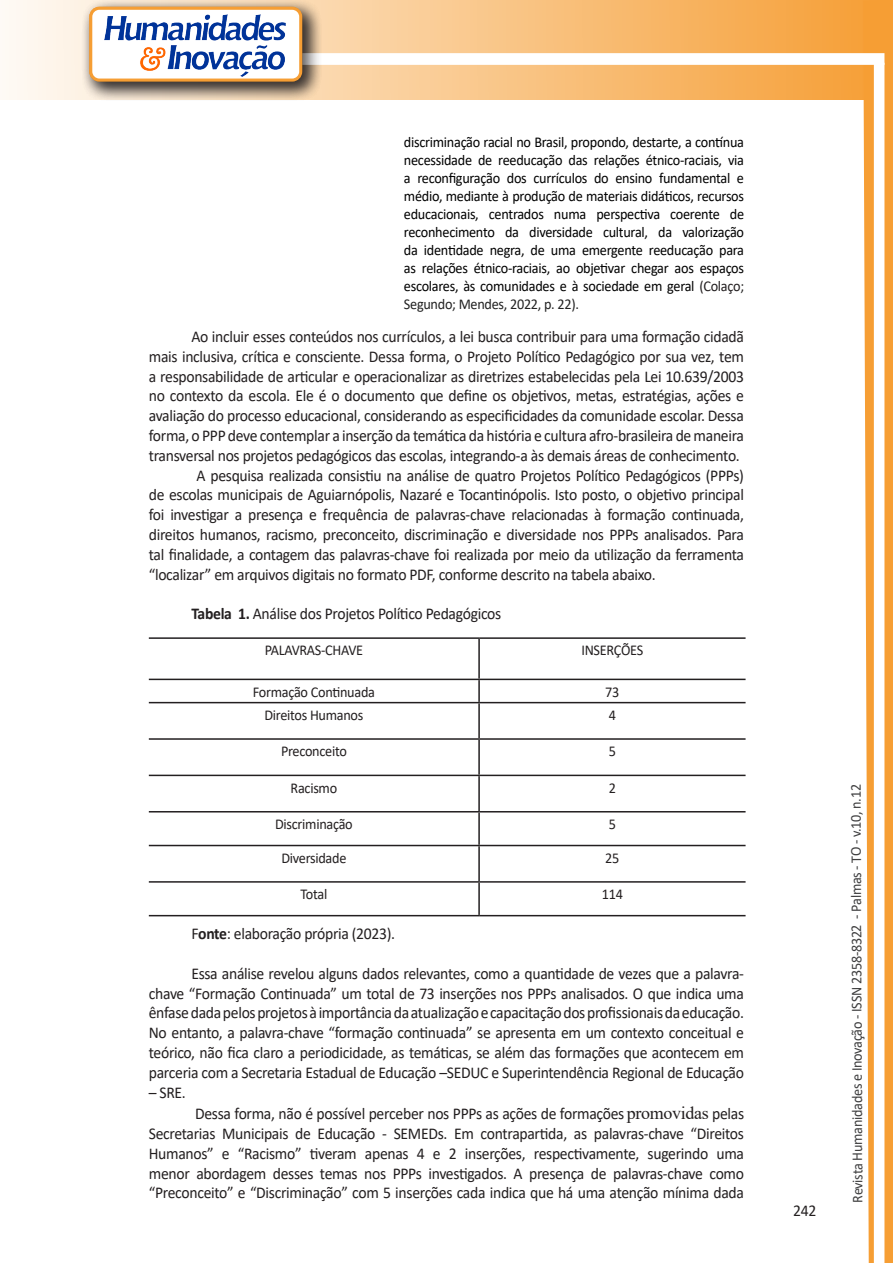
<style>
.page{position:relative;width:893px;height:1263px;background:#fff}
.page>*{position:absolute;margin:0;border:0;box-sizing:border-box;transform-origin:0 0}
.texto{font:16.5px/19.8px "Calibri";letter-spacing:-.02em;color:#231f20;text-align:justify;scale:.95 1}
.citacao{font:15px/18px "Calibri";letter-spacing:-.02em;color:#000;text-align:justify;scale:.95 1}
.texto-2{font:15px "Calibri";letter-spacing:-.02em;color:#231f20;scale:.95 1}
.t1{font:15px "Calibri";letter-spacing:-.025em;color:#3e3e3f;scale:.95 1}
.s1{color:#231f20}
.s2{color:#222}
.s3{font-weight:700}
.s4{font-family:"Times New Roman";font-size:18px}
</style>
<div class="page">
<svg style="left:5px;top:0;width:858px;height:100px;background:#f9c484"></svg>
<div style="left:302px;top:53px;width:582px;height:12px;background:#fff;border:2px solid #fff"></div>
<svg style="left:863px;top:0;width:30px;height:1263px"></svg>
<div style="left:81px;top:0;width:241px;height:102px;background:#231f20;opacity:.75"></div>
<div style="left:91px;top:8px;width:210px;height:72px;background:#fff;border-radius:9px"></div>
<img style="left:104px;top:14px;width:181px;height:62px">
<div style="left:89px;top:7px;width:213px;height:75px;border:3px solid #f69e34;border-radius:9px"></div>
<hr style="left:149px;top:637px;width:330px;height:2px;background:#231f20">
<hr style="left:479px;top:637px;width:267px;height:2px;background:#231f20">
<hr style="left:478px;top:639px;width:2px;height:40px;background:#231f20">
<hr style="left:149px;top:679px;width:330px;height:1px;background:#231f20">
<hr style="left:479px;top:679px;width:267px;height:1px;background:#231f20">
<hr style="left:478px;top:680px;width:2px;height:22px;background:#231f20">
<hr style="left:149px;top:702px;width:330px;height:1px;background:#231f20">
<hr style="left:479px;top:702px;width:267px;height:1px;background:#231f20">
<hr style="left:478px;top:703px;width:2px;height:35px;background:#231f20">
<hr style="left:149px;top:738px;width:330px;height:2px;background:#231f20">
<hr style="left:479px;top:738px;width:267px;height:2px;background:#231f20">
<hr style="left:478px;top:740px;width:2px;height:35px;background:#231f20">
<hr style="left:149px;top:775px;width:330px;height:1px;background:#231f20">
<hr style="left:479px;top:775px;width:267px;height:1px;background:#231f20">
<hr style="left:478px;top:776px;width:2px;height:35px;background:#231f20">
<hr style="left:149px;top:811px;width:330px;height:1px;background:#231f20">
<hr style="left:479px;top:811px;width:267px;height:1px;background:#231f20">
<hr style="left:478px;top:812px;width:2px;height:33px;background:#231f20">
<hr style="left:149px;top:845px;width:330px;height:1px;background:#231f20">
<hr style="left:479px;top:845px;width:267px;height:1px;background:#231f20">
<hr style="left:478px;top:846px;width:2px;height:35px;background:#231f20">
<hr style="left:149px;top:881px;width:330px;height:2px;background:#231f20">
<hr style="left:479px;top:881px;width:267px;height:2px;background:#231f20">
<hr style="left:478px;top:883px;width:2px;height:32px;background:#231f20">
<hr style="left:149px;top:915px;width:330px;height:1px;background:#231f20">
<hr style="left:479px;top:915px;width:267px;height:1px;background:#231f20">
<p class="citacao" style="left:404px;top:133px;width:360px">discriminação racial no Brasil, propondo, destarte, a contínua necessidade de reeducação das relações étnico-raciais, via a reconfiguração dos currículos do ensino fundamental e médio, mediante à produção de materiais didáticos, recursos educacionais, centrados numa perspectiva coerente de reconhecimento da diversidade cultural, da valorização da identidade negra, de uma emergente reeducação para as relações étnico-raciais, ao objetivar chegar aos espaços escolares, às comunidades e à sociedade em geral <span class="s1">(Colaço</span><span class="s2">; Segundo; Mendes, 2022, p. 22).</span></p>
<p class="texto" style="left:149px;top:326px;width:628px;text-indent:43px">Ao incluir esses conteúdos nos currículos, a lei busca contribuir para uma formação cidadã mais inclusiva, crítica e consciente. Dessa forma, o Projeto Político Pedagógico por sua vez, tem a responsabilidade de articular e operacionalizar as diretrizes estabelecidas pela Lei 10.639/2003 no contexto da escola. Ele é o documento que define os objetivos, metas, estratégias, ações e avaliação do processo educacional, considerando as especificidades da comunidade escolar. Dessa forma, o PPP deve contemplar a inserção da temática da história e cultura afro-brasileira de maneira transversal nos projetos pedagógicos das escolas, integrando-a às demais áreas de conhecimento.</p>
<p class="texto" style="left:149px;top:465px;width:628px;text-indent:48px">A pesquisa realizada consistiu na análise de quatro Projetos Político Pedagógicos (PPPs) de escolas municipais de Aguiarnópolis, Nazaré e Tocantinópolis. Isto posto, o objetivo principal foi investigar a presença e frequência de palavras-chave relacionadas à formação continuada, direitos humanos, racismo, preconceito, discriminação e diversidade nos PPPs analisados. Para tal finalidade, a contagem das palavras-chave foi realizada por meio da utilização da ferramenta “localizar” em arquivos digitais no formato PDF, conforme descrito na tabela abaixo.</p>
<p class="texto" style="left:191px;top:603px;width:328px"><span class="s3">Tabela 1.</span> Análise dos Projetos Político Pedagógicos</p>
<p class="texto-2" style="left:265px;top:640px;width:105px">PALAVRAS-CHAVE</p>
<p class="texto-2" style="left:581px;top:640px;width:67px">INSERÇÕES</p>
<p class="texto-2" style="left:253px;top:681px;width:130px">Formação Continuada</p>
<p class="texto-2" style="left:605px;top:681px;width:16px">73</p>
<p class="texto-2" style="left:264px;top:704px;width:106px">Direitos Humanos</p>
<p class="texto-2" style="left:609px;top:704px;width:9px">4</p>
<p class="texto-2" style="left:281px;top:741px;width:71px">Preconceito</p>
<p class="texto-2" style="left:609px;top:741px;width:9px">5</p>
<p class="texto-2" style="left:291px;top:777px;width:51px">Racismo</p>
<p class="texto-2" style="left:609px;top:777px;width:9px">2</p>
<p class="texto-2" style="left:275px;top:814px;width:83px">Discriminação</p>
<p class="texto-2" style="left:609px;top:814px;width:9px">5</p>
<p class="texto-2" style="left:281px;top:847px;width:70px">Diversidade</p>
<p class="texto-2" style="left:605px;top:847px;width:16px">25</p>
<p class="texto-2" style="left:301px;top:884px;width:30px">Total</p>
<p class="texto-2" style="left:602px;top:884px;width:24px">114</p>
<p class="texto" style="left:191px;top:923px;width:216px">F<span class="s3">onte</span>: elaboração própria (2023).</p>
<p class="texto" style="left:149px;top:963px;width:628px;text-indent:43px">Essa análise revelou alguns dados relevantes, como a quantidade de vezes que a palavra&shy;chave “Formação Continuada” um total de 73 inserções nos PPPs analisados. O que indica uma ênfase dada pelos projetos à importância da atualização e capacitação dos profissionais da educação.<br>No entanto, a palavra-chave “formação continuada” se apresenta em um contexto conceitual e teórico, não fica claro a periodicidade, as temáticas, se além das formações que acontecem em parceria com a Secretaria Estadual de Educação –SEDUC e Superintendência Regional de Educação</p>
<p class="texto" style="left:149px;top:1082px;width:41px">– SRE.</p>
<p class="texto" style="left:149px;top:1103px;width:628px;text-indent:46px">Dessa forma, não é possível perceber nos PPPs as ações de formações <span class="s4">promovidas</span> pelas Secretarias Municipais de Educação - SEMEDs. Em contrapartida, as palavras-chave “Direitos Humanos” e “Racismo” tiveram apenas 4 e 2 inserções, respectivamente, sugerindo uma menor abordagem desses temas nos PPPs investigados. A presença de palavras-chave como “Preconceito” e “Discriminação” com 5 inserções cada indica que há uma atenção mínima dada</p>
<p class="texto" style="left:793px;top:1200px;width:26px">242</p>
<p class="t1" style="left:846px;top:1203px;width:442px;rotate:-90deg">Revista Humanidades e Inovação - ISSN 2358-8322 - Palmas - TO - v.10, n.12</p>
</div>
